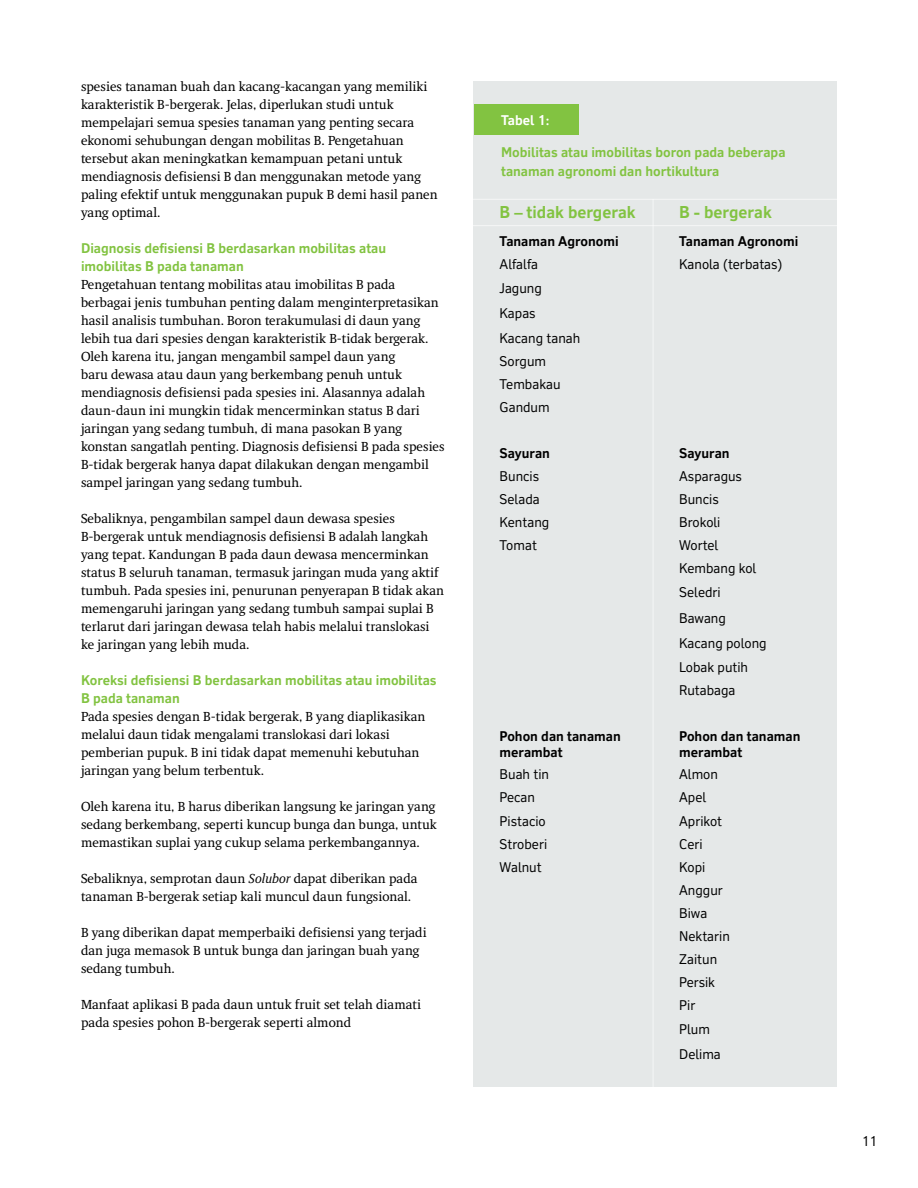
<style>
.page{position:relative;width:918px;height:1188px;background:#fff}
.page>*{position:absolute;margin:0;border:0;box-sizing:border-box;transform-origin:0 0}
.t1{font:700 16.5px "RT Vickerman";color:#82c341}
.t2{font:13.5px/18px "RT Albanese";color:#000}
.t3{font:13.5px/23.4px "RT Vickerman";color:#000}
.t4{font:700 13.5px/18px "RT Vickerman";color:#82c341}
.t5{font:700 13.5px/16.2px "RT Vickerman";color:#000}
.t6{font:700 13.5px "RT Vickerman";color:#fff}
.s1{font-style:italic}
</style>
<div class="page">
<div style="left:473px;top:81px;width:364px;height:1006px;background:#e5e8e8"></div>
<div style="left:474px;top:104px;width:105px;height:30px;background:#82c341"></div>
<hr style="left:653px;top:199px;width:1px;height:940px;background:#fff">
<hr style="left:467px;top:199px;width:375px;height:1px;background:#fff">
<hr style="left:468px;top:225px;width:375px;height:1px;background:#fff">
<p class="t2" style="left:81px;top:77px;width:358px">spesies tanaman buah dan kacang-kacangan yang memiliki karakteristik B-bergerak. Jelas, diperlukan studi untuk mempelajari semua spesies tanaman yang penting secara ekonomi sehubungan dengan mobilitas B. Pengetahuan tersebut akan meningkatkan kemampuan petani untuk mendiagnosis defisiensi B dan menggunakan metode yang paling efektif untuk menggunakan pupuk B demi hasil panen yang optimal.</p>
<p class="t4" style="left:81px;top:239px;width:307px">Diagnosis defisiensi B berdasarkan mobilitas atau imobilitas B pada tanaman</p>
<p class="t2" style="left:81px;top:275px;width:365px">Pengetahuan tentang mobilitas atau imobilitas B pada berbagai jenis tumbuhan penting dalam menginterpretasikan hasil analisis tumbuhan. Boron terakumulasi di daun yang lebih tua dari spesies dengan karakteristik B-tidak bergerak.<br>Oleh karena itu, jangan mengambil sampel daun yang<br>baru dewasa atau daun yang berkembang penuh untuk mendiagnosis defisiensi pada spesies ini. Alasannya adalah daun-daun ini mungkin tidak mencerminkan status B dari jaringan yang sedang tumbuh, di mana pasokan B yang konstan sangatlah penting. Diagnosis defisiensi B pada spesies B-tidak bergerak hanya dapat dilakukan dengan mengambil sampel jaringan yang sedang tumbuh.</p>
<p class="t2" style="left:81px;top:509px;width:365px">Sebaliknya, pengambilan sampel daun dewasa spesies B-bergerak untuk mendiagnosis defisiensi B adalah langkah yang tepat. Kandungan B pada daun dewasa mencerminkan status B seluruh tanaman, termasuk jaringan muda yang aktif tumbuh. Pada spesies ini, penurunan penyerapan B tidak akan memengaruhi jaringan yang sedang tumbuh sampai suplai B terlarut dari jaringan dewasa telah habis melalui translokasi ke jaringan yang lebih muda.</p>
<p class="t4" style="left:81px;top:671px;width:357px">Koreksi defisiensi B berdasarkan mobilitas atau imobilitas<br>B pada tanaman</p>
<p class="t2" style="left:81px;top:707px;width:346px">Pada spesies dengan B-tidak bergerak, B yang diaplikasikan melalui daun tidak mengalami translokasi dari lokasi pemberian pupuk. B ini tidak dapat memenuhi kebutuhan jaringan yang belum terbentuk.</p>
<p class="t2" style="left:81px;top:797px;width:357px;text-align:justify">Oleh karena itu, B harus diberikan langsung ke jaringan yang sedang berkembang, seperti kuncup bunga dan bunga, untuk memastikan suplai yang cukup selama perkembangannya.</p>
<p class="t2" style="left:81px;top:869px;width:338px">Sebaliknya, semprotan daun <span class="s1">Solubor</span> dapat diberikan pada tanaman B-bergerak setiap kali muncul daun fungsional.</p>
<p class="t2" style="left:81px;top:923px;width:347px">B yang diberikan dapat memperbaiki defisiensi yang terjadi dan juga memasok B untuk bunga dan jaringan buah yang sedang tumbuh.</p>
<p class="t2" style="left:81px;top:995px;width:342px">Manfaat aplikasi B pada daun untuk fruit set telah diamati pada spesies pohon B-bergerak seperti almond</p>
<p class="t6" style="left:501px;top:112px;width:50px">Tabel 1:</p>
<p class="t4" style="left:501px;top:142px;width:286px;line-height:19.5px">Mobilitas atau imobilitas boron pada beberapa tanaman agronomi dan hortikultura</p>
<p class="t1" style="left:500px;top:202px;width:138px">B – tidak bergerak</p>
<p class="t1" style="left:679px;top:202px;width:94px">B - bergerak</p>
<p class="t5" style="left:500px;top:233px;width:121px">Tanaman Agronomi</p>
<p class="t5" style="left:679px;top:233px;width:121px">Tanaman Agronomi</p>
<p class="t3" style="left:500px;top:252px;width:40px">Alfalfa</p>
<p class="t3" style="left:679px;top:252px;width:105px">Kanola (terbatas)</p>
<p class="t3" style="left:500px;top:276px;width:82px">Jagung<br>Kapas<br>Kacang tanah<br>Sorgum<br>Tembakau<br>Gandum</p>
<p class="t5" style="left:500px;top:445px;width:52px">Sayuran</p>
<p class="t5" style="left:679px;top:445px;width:52px">Sayuran</p>
<p class="t3" style="left:500px;top:464px;width:41px">Buncis</p>
<p class="t3" style="left:679px;top:464px;width:64px">Asparagus</p>
<p class="t3" style="left:500px;top:487px;width:42px">Selada</p>
<p class="t3" style="left:679px;top:487px;width:41px">Buncis</p>
<p class="t3" style="left:500px;top:510px;width:51px">Kentang</p>
<p class="t3" style="left:679px;top:510px;width:43px">Brokoli</p>
<p class="t3" style="left:500px;top:533px;width:39px">Tomat</p>
<p class="t3" style="left:679px;top:533px;width:89px;line-height:24.2px">Wortel<br>Kembang kol<br>Seledri<br>Bawang<br>Kacang polong<br>Lobak putih<br>Rutabaga</p>
<p class="t5" style="left:500px;top:728px;width:123px">Pohon dan tanaman merambat</p>
<p class="t5" style="left:679px;top:728px;width:123px">Pohon dan tanaman merambat</p>
<p class="t3" style="left:500px;top:763px;width:51px">Buah tin</p>
<p class="t3" style="left:679px;top:763px;width:40px">Almon</p>
<p class="t3" style="left:500px;top:786px;width:37px">Pecan</p>
<p class="t3" style="left:679px;top:786px;width:29px">Apel</p>
<p class="t3" style="left:500px;top:809px;width:48px">Pistacio</p>
<p class="t3" style="left:679px;top:809px;width:45px">Aprikot</p>
<p class="t3" style="left:500px;top:832px;width:49px">Stroberi</p>
<p class="t3" style="left:679px;top:832px;width:25px">Ceri</p>
<p class="t3" style="left:500px;top:855px;width:44px">Walnut</p>
<p class="t3" style="left:679px;top:855px;width:52px">Kopi<br>Anggur<br>Biwa<br>Nektarin<br>Zaitun<br>Persik<br>Pir<br>Plum<br>Delima</p>
<p class="t3" style="left:862px;top:1129px;width:17px">11</p>
</div>
